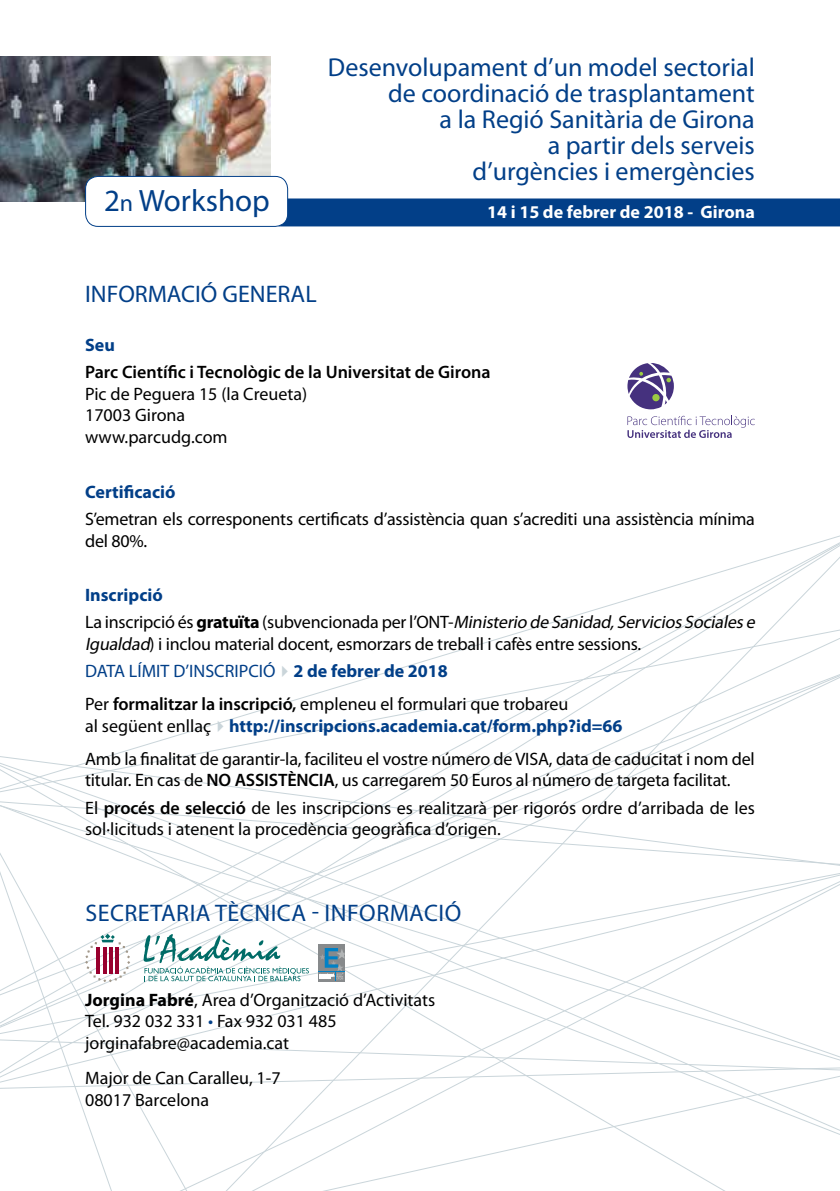
<style>
.page{position:relative;width:840px;height:1191px;background:#fff}
.page>*{position:absolute;margin:0;border:0;box-sizing:border-box;transform-origin:0 0}
.t1{font:31px "Myriad Pro";color:#023f88}
.t2{font:26px/26px "Myriad Pro";color:#023f88;text-align:right}
.t3{font:24px "Myriad Pro";color:#023f88}
.t4{font:18px/21.6px "Myriad Pro";letter-spacing:-.01em;color:#000}
.t5{font:italic 18px/27.2px "Myriad Pro";color:#000}
.t6{font:600 18px "Myriad Pro";color:#000}
.t7{font:700 18px "Myriad Pro";color:#fff}
.t8{font:700 18px "Myriad Pro";color:#023f88}
.s1{font-size:24px}
.s2{font-weight:700;font-style:normal;color:#023f88}
.s3{font-style:normal}
.s4{font-weight:700;font-style:normal}
.s5{font-style:italic}
.s6{color:#023f88}
.s7{color:#cad5da}
.s8{font-weight:700;color:#023f88}
.s9{font-weight:600}
.s10{font-weight:700}
</style>
<div class="page">
<svg style="left:76px;top:1091px;width:697px;height:100px"></svg>
<svg style="left:420px;top:536px;width:419px;height:126px"></svg>
<svg style="left:0;top:662px;width:839px;height:429px"></svg>
<div style="left:318px;top:944px;width:26px;height:37px;background:#878a8c"></div>
<svg style="left:318px;top:948px;width:26px;height:33px"></svg>
<svg style="left:143px;top:934px;width:166px;height:47px"></svg>
<svg style="left:85px;top:933px;width:45px;height:49px"></svg>
<img style="left:0;top:57px;width:271px;height:144px">
<div style="left:280px;top:198px;width:559px;height:28px;background:#023f88"></div>
<div style="left:85px;top:176px;width:202px;height:50px;background:#fff;border-radius:13px"></div>
<div style="left:85px;top:176px;width:203px;height:51px;border:1px solid #023f88;border-radius:13px"></div>
<svg style="left:627px;top:363px;width:46px;height:46px"></svg>
<svg style="left:627px;top:416px;width:127px;height:22px"></svg>
<h1 class="t1" style="left:104px;top:184px;width:167px">2<span class="s1">n</span> Workshop</h1>
<h2 class="t2" style="left:328px;top:55px;width:428px">Desenvolupament d’un model sectorial de coordinació de trasplantament<br>a la Regió Sanitària de Girona<br>a partir dels serveis<br>d’urgències i emergències</h2>
<p class="t7" style="left:487px;top:202px;width:269px">14 i 15 de febrer de 2018 - Girona</p>
<h3 class="t3" style="left:85px;top:280px;width:233px">INFORMACIÓ GENERAL</h3>
<p class="t8" style="left:85px;top:335px;width:31px">Seu</p>
<p class="t6" style="left:85px;top:362px;width:407px">Parc Científic i Tecnològic de la Universitat de Girona</p>
<p class="t4" style="left:85px;top:383px;width:223px">Pic de Peguera 15 (la Creueta)<br>17003 Girona www.parcudg.com</p>
<p class="t8" style="left:85px;top:481px;width:92px">Certificació</p>
<p class="t4" style="left:85px;top:508px;width:670px">S’emetran els corresponents certificats d’assistència quan s’acrediti una assistència mínima del 80%.</p>
<p class="t5" style="left:85px;top:582px;width:674px"><span class="s2">Inscripció<br></span><span class="s3">La inscripció és</span> <span class="s4">gratuïta</span> <span class="s3">(subvencionada per l’ONT-</span>Ministerio de Sanidad,ServiciosSocialese</p>
<p class="t4" style="left:85px;top:630px;width:557px;line-height:27.2px"><span class="s5">Igualdad</span>) i inclou material docent, esmorzars de treball i cafès entre sessions.<br><span class="s6">DATA LÍMIT D’INSCRIPCIÓ</span><span class="s7">✔</span><span class="s8">2 de febrer de 2018</span></p>
<p class="t4" style="left:85px;top:693px;width:538px">Per <span class="s9">formalitzar la inscripció,</span> empleneu el formulari que trobareu<br>al següent enllaç<span class="s7">✔</span><span class="s8">http://inscripcions.academia.cat/form.php?id=66</span></p>
<p class="t4" style="left:85px;top:748px;width:670px">Amb la finalitat de garantir-la, faciliteu el vostre número de VISA, data de caducitat i nom del titular. En cas de <span class="s9">NO ASSISTÈNCIA</span>, us carregarem 50 Euros al número de targeta facilitat.</p>
<p class="t4" style="left:85px;top:797px;width:670px">El <span class="s9">procés de selecció</span> de les inscripcions es realitzarà per rigorós ordre d’arribada de les sol·licituds i atenent la procedència geogràfica d’origen.</p>
<h3 class="t3" style="left:85px;top:899px;width:27px">Secretar</h3>
<h3 class="t3" style="left:190px;top:899px;width:65px">Ia Tècnica</h3>
<h3 class="t3" style="left:311px;top:899px;width:35px">- Informació</h3>
<p class="t4" style="left:85px;top:989px;width:351px"><span class="s10">Jorgina Fabré</span>, Area d’Organització d’Activitats<br>Tel. 932 032 331 <span class="s6">•</span> Fax 932 031 485 jorginafabre@academia.cat</p>
<p class="t4" style="left:85px;top:1067px;width:197px">Major de Can Caralleu, 1-7<br>08017 Barcelona</p>
</div>
